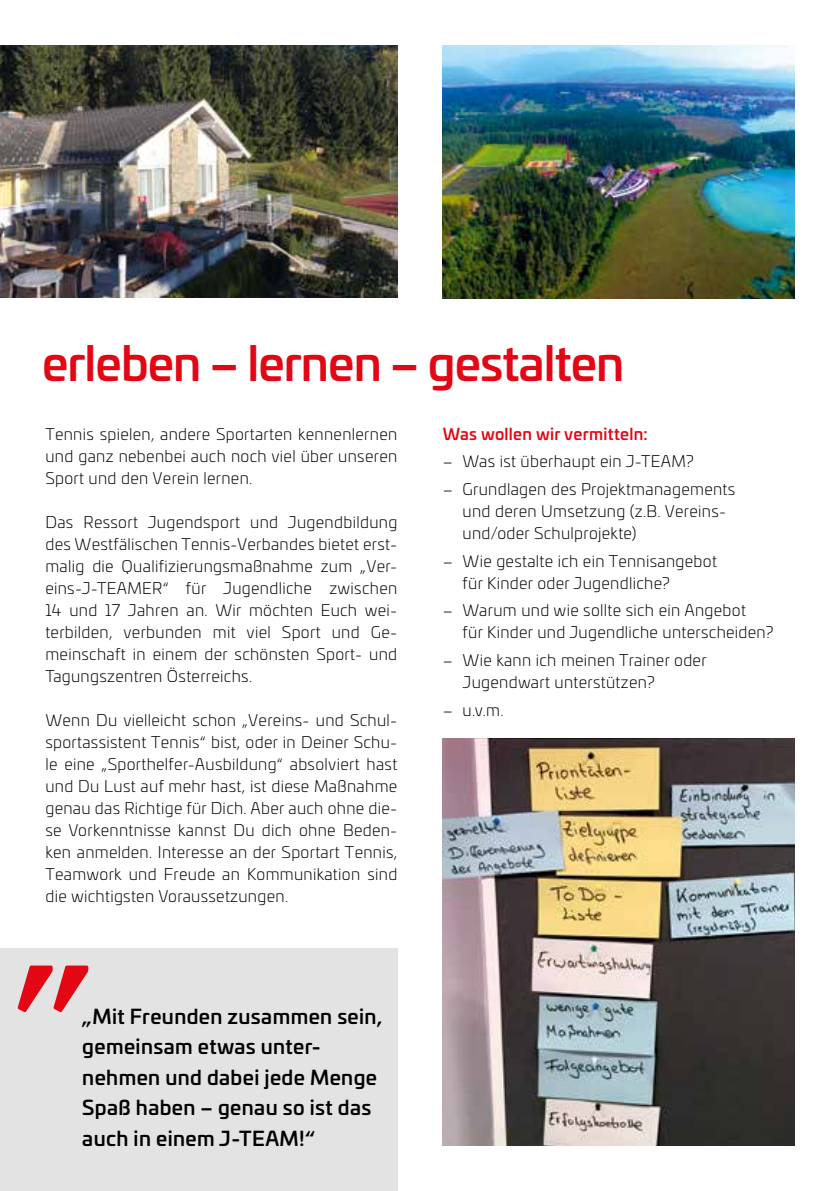
<style>
.page{position:relative;width:840px;height:1191px;background:#fff}
.page>*{position:absolute;margin:0;border:0;box-sizing:border-box;transform-origin:0 0}
.t1{font:500 47px "Univia Pro";letter-spacing:-.02em;color:#e30613}
.t2{font:500 20px/30.4px "Univia Pro";letter-spacing:.02em;color:#000}
.t3{font:300 16px/22px "Univia Pro";letter-spacing:.02em;color:#000}
.t4{font:500 16px "Univia Pro";letter-spacing:.02em;color:#e30613}
</style>
<div class="page">
<div style="left:0;top:948px;width:397px;height:243px;background:#e3e3e3"></div>
<img style="left:442px;top:45px;width:352px;height:254px">
<img style="left:0;top:45px;width:397px;height:253px">
<img style="left:442px;top:738px;width:352px;height:407px">
<svg style="left:18px;top:965px;width:70px;height:47px"></svg>
<h1 class="t1" style="left:42px;top:327px;width:583px">erleben – lernen – gestalten</h1>
<p class="t4" style="left:442px;top:421px;width:206px">Was wollen wir vermitteln:</p>
<p class="t3" style="left:442px;top:450px;width:253px">– Was ist überhaupt ein J-TEAM?</p>
<p class="t3" style="left:462px;top:477px;width:274px;text-indent:-20px">– Grundlagen des Projektmanagements und deren Umsetzung (z.B. Vereins&shy;und/oder Schulprojekte)</p>
<p class="t3" style="left:462px;top:549px;width:256px;text-indent:-20px">– Wie gestalte ich ein Tennisangebot für Kinder oder Jugendliche?</p>
<p class="t3" style="left:462px;top:599px;width:312px;text-indent:-20px">– Warum und wie sollte sich ein Angebot<br>für Kinder und Jugendliche unterscheiden?</p>
<p class="t3" style="left:462px;top:648px;width:245px;text-indent:-20px">– Wie kann ich meinen Trainer oder<br>Jugendwart unterstützen?</p>
<p class="t3" style="left:442px;top:698px;width:62px">– u.v.m.</p>
<p class="t3" style="left:45px;top:422px;width:353px;text-align:justify">Tennis spielen, andere Sportarten kennenlernen und ganz nebenbei auch noch viel über unseren Sport und den Verein lernen.</p>
<p class="t3" style="left:45px;top:510px;width:353px;text-align:justify">Das Ressort Jugendsport und Jugendbildung des Westfälischen Tennis-Verbandes bietet erst&shy;malig die Qualifizierungsmaßnahme zum „Ver&shy;eins-J-TEAMER“ für Jugendliche zwischen 14 und 17 Jahren an. Wir möchten Euch wei&shy;terbilden, verbunden mit viel Sport und Ge&shy;meinschaft in einem der schönsten Sport- und Tagungszentren Österreichs.</p>
<p class="t3" style="left:45px;top:708px;width:353px;text-align:justify">Wenn Du vielleicht schon „Vereins- und Schul&shy;sportassistent Tennis“ bist, oder in Deiner Schu&shy;le eine „Sporthelfer-Ausbildung“ absolviert hast und Du Lust auf mehr hast, ist diese Maßnahme genau das Richtige für Dich. Aber auch ohne die&shy;se Vorkenntnisse kannst Du dich ohne Beden&shy;ken anmelden. Interesse an der Sportart Tennis, Teamwork und Freude an Kommunikation sind die wichtigsten Voraussetzungen.</p>
<p class="t2" style="left:82px;top:1000px;width:301px">„Mit Freunden zusammen sein, gemeinsam etwas unter&shy;nehmen und dabei jede Menge<br>Spaß haben – genau so ist das auch in einem J-TEAM!“</p>
</div>
